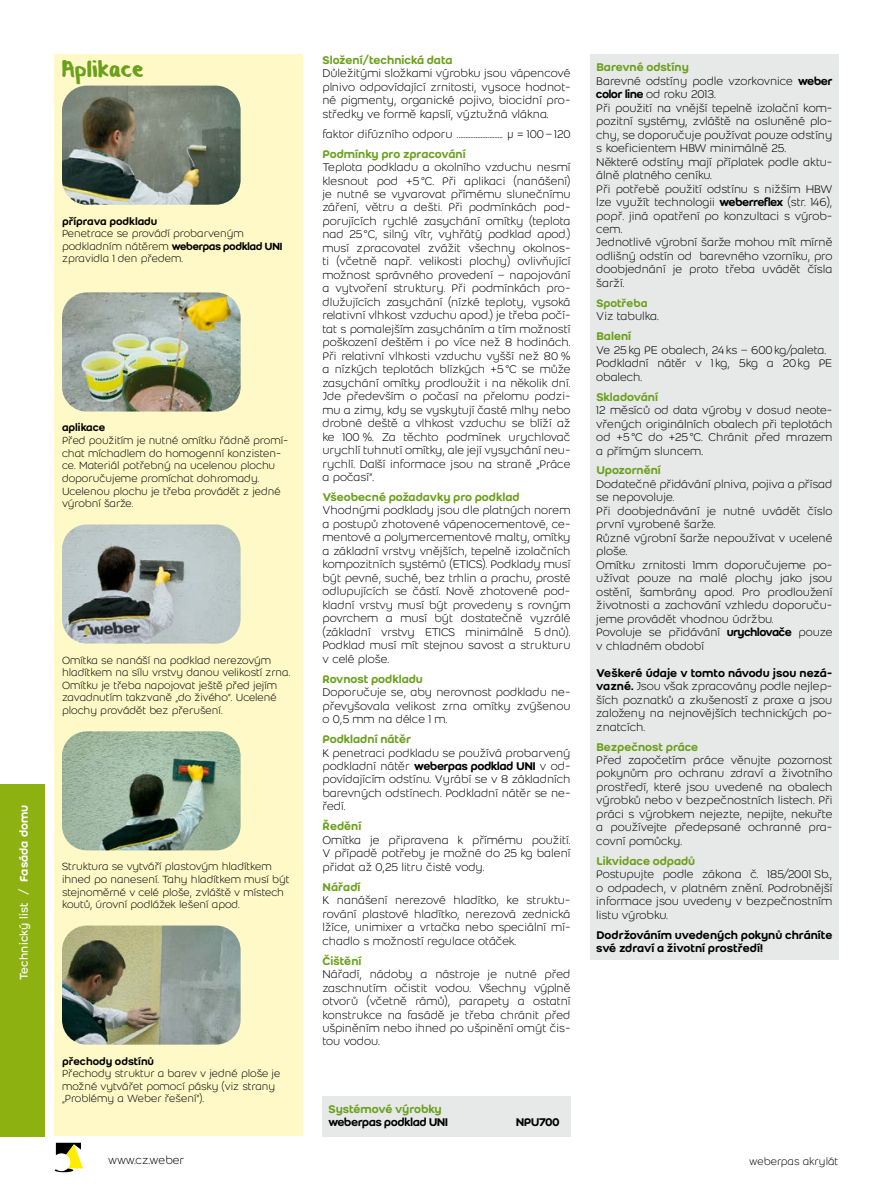
<style>
.page{position:relative;width:893px;height:1191px;background:#fff}
.page>*{position:absolute;margin:0;border:0;box-sizing:border-box;transform-origin:0 0}
.t1{font:17.85px "Weber Brush";letter-spacing:.015em;color:#6ba01d}
.t2{font:300 12.25px/13.5px "Weber";color:#000;text-align:justify}
.t3{font:500 12.25px "Weber";color:#6ba01d}
.t4{font:500 12.25px/13.5px "Weber";color:#000}
.t5{font:12.25px "Weber";letter-spacing:.01em;color:#fff}
.t6{font:12.25px "Weber Name";color:#000}
.t7{font:500 11.9px "Weber";color:#6ba01d}
.t8{font:300 11.38px/12.6px "Weber";color:#000}
.t9{font:500 11.38px "Weber";color:#000}
.t10{font:11.38px "Weber Name";color:#000}
.s1{font-weight:500}
.s2{font-family:"Weber";font-weight:300}
.s3{font-family:"Weber Name";font-weight:400}
.s4{font-weight:500;color:#6ba01d}
</style>
<div class="page">
<div style="left:0;top:784px;width:45px;height:352px;background:#8cb110"></div>
<svg style="left:55px;top:1142px;width:28px;height:30px"></svg>
<div style="left:590px;top:55px;width:248px;height:904px;background:#e7e8e8"></div>
<div style="left:55px;top:55px;width:248px;height:1081px;background:#fff9c7"></div>
<img style="left:62px;top:86px;width:179px;height:119px">
<img style="left:62px;top:731px;width:179px;height:119px">
<img style="left:62px;top:292px;width:179px;height:119px">
<img style="left:62px;top:925px;width:179px;height:119px">
<img style="left:62px;top:524px;width:179px;height:119px">
<div style="left:322px;top:1096px;width:248px;height:40px;background:#e7e8e8"></div>
<p class="t5" style="left:17px;top:980px;width:177px;rotate:-90deg">Technický list / <span class="s1">Fasáda domu</span></p>
<h1 class="t1" style="left:62px;top:60px;width:84px">Aplikace</h1>
<p class="t9" style="left:62px;top:214px;width:97px">příprava podkladu</p>
<p class="t8" style="left:62px;top:227px;width:183px">Penetrace se provádí probarveným</p>
<p class="t10" style="left:62px;top:239px;width:222px"><span class="s2">podkladním nátěrem</span> weberpas podklad UNI</p>
<p class="t8" style="left:62px;top:253px;width:123px">zpravidla 1 den předem.</p>
<p class="t9" style="left:62px;top:421px;width:45px">aplikace</p>
<p class="t8" style="left:62px;top:434px;width:228px">Před použitím je nutné omítku řádně promí‑ chat míchadlem do homogenní konzisten‑ ce. Materiál potřebný na ucelenou plochu doporučujeme promíchat dohromady.<br>Ucelenou plochu je třeba provádět z jedné výrobní šarže.</p>
<p class="t8" style="left:62px;top:653px;width:230px">Omítka se nanáší na podklad nerezovým hladítkem na sílu vrstvy danou velikostí zrna.<br>Omítku je třeba napojovat ještě před jejím zavadnutím takzvaně „do živého“. Ucelené plochy provádět bez přerušení.</p>
<p class="t8" style="left:62px;top:860px;width:229px">Struktura se vytváří plastovým hladítkem ihned po nanesení. Tahy hladítkem musí být stejnoměrné v celé ploše, zvláště v místech koutů, úrovní podlážek lešení apod.</p>
<p class="t9" style="left:62px;top:1054px;width:94px">přechody odstínů</p>
<p class="t8" style="left:62px;top:1067px;width:220px">Přechody struktur a barev v jedné ploše je možné vytvářet pomocí pásky (viz strany „Problémy a Weber řešení“).</p>
<p class="t3" style="left:323px;top:53px;width:132px">Složení/technická data</p>
<p class="t2" style="left:322px;top:67px;width:250px">Důležitými složkami výrobku jsou vápencové plnivo odpovídající zrnitosti, vysoce hodnot‑ né pigmenty, organické pojivo, biocidní pro‑ středky ve formě kapslí, výztužná vlákna.</p>
<p class="t2" style="left:322px;top:127px;width:249px">faktor difúzního odporu ........................... μ = 100–120</p>
<p class="t3" style="left:323px;top:146px;width:145px">Podmínky pro zpracování</p>
<p class="t2" style="left:322px;top:160px;width:250px">Teplota podkladu a okolního vzduchu nesmí klesnout pod +5°C. Při aplikaci (nanášení) je nutné se vyvarovat přímému slunečnímu záření, větru a dešti. Při podmínkách pod‑ porujících rychlé zasychání omítky (teplota nad 25°C, silný vítr, vyhřátý podklad apod.) musí zpracovatel zvážit všechny okolnos‑ ti (včetně např. velikosti plochy) ovlivňující možnost správného provedení – napojování a vytvoření struktury. Při podmínkách pro‑ dlužujících zasychání (nízké teploty, vysoká relativní vlhkost vzduchu apod.) je třeba počí‑ tat s pomalejším zasycháním a tím možností poškození deštěm i po více než 8 hodinách.<br>Při relativní vlhkosti vzduchu vyšší než 80 % a nízkých teplotách blízkých +5°C se může zasychání omítky prodloužit i na několik dní.<br>Jde především o počasí na přelomu podzi‑ mu a zimy, kdy se vyskytují časté mlhy nebo drobné deště a vlhkost vzduchu se blíží až ke 100 %. Za těchto podmínek urychlovač urychlí tuhnutí omítky, ale její vysychání neu‑ rychlí. Další informace jsou na straně „Práce a počasí“.</p>
<p class="t3" style="left:323px;top:490px;width:199px">Všeobecné požadavky pro podklad</p>
<p class="t2" style="left:322px;top:504px;width:250px">Vhodnými podklady jsou dle platných norem a postupů zhotovené vápenocementové, ce‑ mentové a polymercementové malty, omítky a základní vrstvy vnějších, tepelně izolačních kompozitních systémů (ETICS). Podklady musí být pevné, suché, bez trhlin a prachu, prosté odlupujících se částí. Nově zhotovené pod‑ kladní vrstvy musí být provedeny s rovným povrchem a musí být dostatečně vyzrálé (základní vrstvy ETICS minimálně 5 dnů).<br>Podklad musí mít stejnou savost a strukturu v celé ploše.</p>
<p class="t3" style="left:323px;top:671px;width:102px">Rovnost podkladu</p>
<p class="t2" style="left:322px;top:685px;width:250px">Doporučuje se, aby nerovnost podkladu ne‑ převyšovala velikost zrna omítky zvýšenou o 0,5 mm na délce 1 m.</p>
<p class="t3" style="left:323px;top:732px;width:90px">Podkladní nátěr</p>
<p class="t2" style="left:322px;top:746px;width:250px">K penetraci podkladu se používá probarvený podkladní nátěr <span class="s3">weberpas podklad UNI</span> v od‑ povídajícím odstínu. Vyrábí se v 8 základních barevných odstínech. Podkladní nátěr se ne‑ ředí.</p>
<p class="t3" style="left:323px;top:819px;width:40px">Ředění</p>
<p class="t2" style="left:322px;top:833px;width:250px">Omítka je připravena k přímému použití.<br>V případě potřeby je možné do 25 kg balení přidat až 0,25 litru čisté vody.</p>
<p class="t3" style="left:323px;top:879px;width:39px">Nářadí</p>
<p class="t2" style="left:322px;top:893px;width:250px">K nanášení nerezové hladítko, ke struktu‑ rování plastové hladítko, nerezová zednická lžíce, unimixer a vrtačka nebo speciální mí‑ chadlo s možností regulace otáček.</p>
<p class="t3" style="left:323px;top:953px;width:40px">Čištění</p>
<p class="t2" style="left:322px;top:967px;width:250px">Nářadí, nádoby a nástroje je nutné před zaschnutím očistit vodou. Všechny výplně otvorů (včetně rámů), parapety a ostatní konstrukce na fasádě je třeba chránit před ušpiněním nebo ihned po ušpinění omýt čis‑ tou vodou.</p>
<p class="t3" style="left:328px;top:1101px;width:115px">Systémové výrobky</p>
<p class="t6" style="left:328px;top:1115px;width:121px">weberpas podklad UNI</p>
<p class="t6" style="left:516px;top:1115px;width:45px">NPU700</p>
<p class="t2" style="left:596px;top:61px;width:238px;text-align:left"><span class="s4">Barevné odstíny<br></span>Barevné odstíny podle vzorkovnice <span class="s3">weber color line</span> od roku 2013.<br>Při použití na vnější tepelně izolační kom‑ pozitní systémy, zvláště na osluněné plo‑ chy, se doporučuje používat pouze odstíny s koeficientem HBW minimálně 25.<br>Některé odstíny mají příplatek podle aktu‑ álně platného ceníku.<br>Při potřebě použití odstínu s nižším HBW lze využít technologii <span class="s3">weberreflex</span> (str. 146), popř. jiná opatření po konzultaci s výrob‑ cem.<br>Jednotlivé výrobní šarže mohou mít mírně odlišný odstín od barevného vzorníku, pro doobjednání je proto třeba uvádět čísla šarží.</p>
<p class="t7" style="left:596px;top:296px;width:53px">Spotřeba</p>
<p class="t2" style="left:596px;top:310px;width:64px">Viz tabulka.</p>
<p class="t3" style="left:596px;top:329px;width:36px">Balení</p>
<p class="t2" style="left:596px;top:343px;width:238px;text-align:left">Ve 25kg PE obalech, 24ks – 600kg/paleta.<br>Podkladní nátěr v 1kg, 5kg a 20kg PE obalech.</p>
<p class="t3" style="left:596px;top:389px;width:63px">Skladování</p>
<p class="t2" style="left:596px;top:403px;width:238px">12 měsíců od data výroby v dosud neote‑ vřených originálních obalech při teplotách od +5°C do +25°C. Chránit před mrazem a přímým sluncem.</p>
<p class="t3" style="left:596px;top:463px;width:66px">Upozornění</p>
<p class="t2" style="left:596px;top:477px;width:238px;text-align:left">Dodatečné přidávání plniva, pojiva a přísad se nepovoluje.<br>Při doobjednávání je nutné uvádět číslo první vyrobené šarže.<br>Různé výrobní šarže nepoužívat v ucelené ploše.<br>Omítku zrnitosti 1mm doporučujeme po‑ užívat pouze na malé plochy jako jsou ostění, šambrány apod. Pro prodloužení životnosti a zachování vzhledu doporuču‑ jeme provádět vhodnou údržbu.<br>Povoluje se přidávání <span class="s3">urychlovače</span> pouze v chladném období</p>
<p class="t2" style="left:596px;top:666px;width:238px"><span class="s1">Veškeré údaje v tomto návodu jsou nezá&shy;vazné.</span> Jsou však zpracovány podle nejlep‑ ších poznatků a zkušeností z praxe a jsou založeny na nejnovějších technických po‑ znatcích.</p>
<p class="t3" style="left:596px;top:739px;width:103px">Bezpečnost práce</p>
<p class="t2" style="left:596px;top:753px;width:238px">Před započetím práce věnujte pozornost pokynům pro ochranu zdraví a životního prostředí, které jsou uvedené na obalech výrobků nebo v bezpečnostních listech. Při práci s výrobkem nejezte, nepijte, nekuřte a používejte předepsané ochranné pra‑ covní pomůcky.</p>
<p class="t3" style="left:596px;top:853px;width:100px">Likvidace odpadů</p>
<p class="t2" style="left:596px;top:867px;width:238px">Postupujte podle zákona č. 185/2001 Sb., o odpadech, v platném znění. Podrobnější informace jsou uvedeny v bezpečnostním listu výrobku.</p>
<p class="t4" style="left:596px;top:927px;width:238px">Dodržováním uvedených pokynů chráníte své zdraví a životní prostředí!</p>
<p class="t2" style="left:108px;top:1153px;width:78px">www.cz.weber</p>
<p class="t8" style="left:749px;top:1155px;width:91px">weberpas akrylát</p>
</div>
